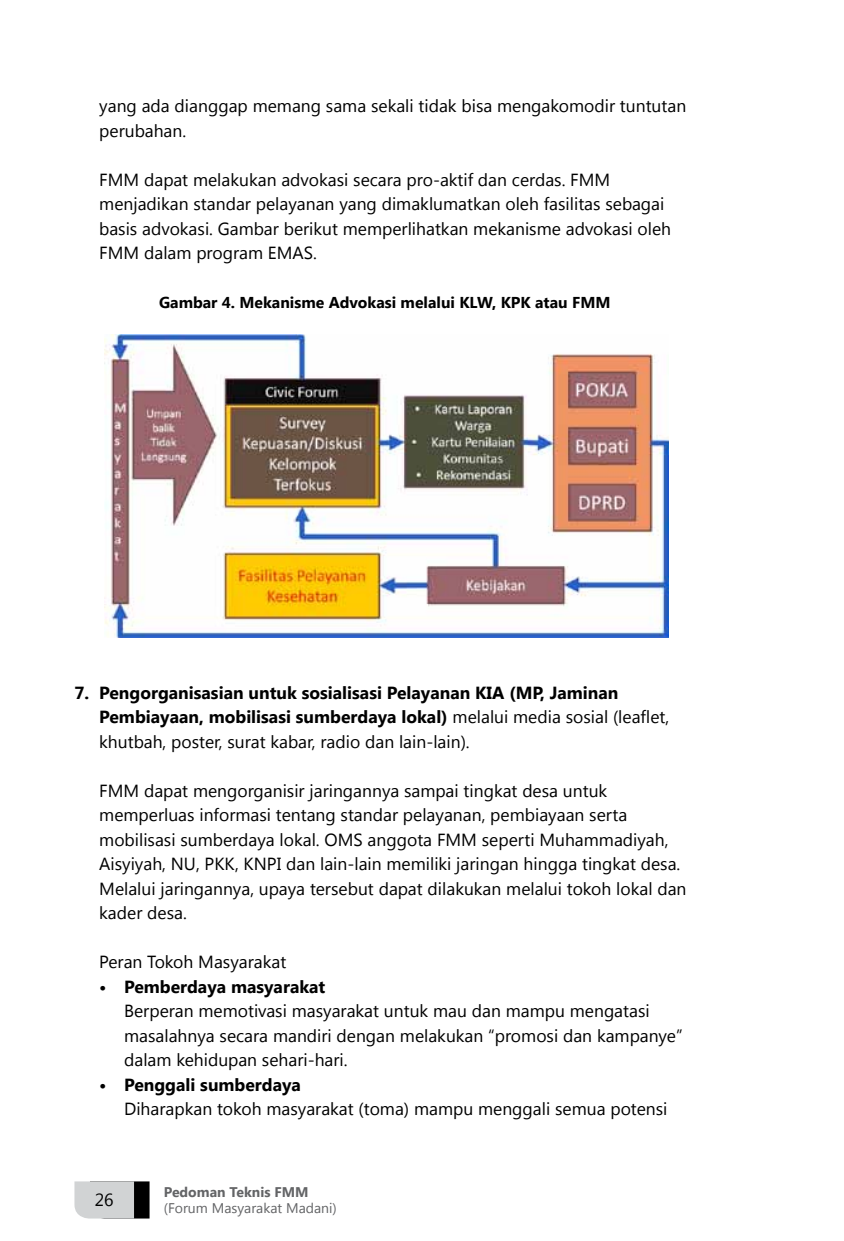
<style>
.page{position:relative;width:844px;height:1241px;background:#fff}
.page>*{position:absolute;margin:0;border:0;box-sizing:border-box;transform-origin:0 0}
.t1{font:17.5px/24.5px "Segoe UI";color:#000}
.t2{font:700 17.5px/24.5px "Segoe UI";color:#000}
.t3{font:700 15.75px "Segoe UI";color:#000}
.t4{font:14px "Segoe UI";color:#636466}
.t5{font:700 14px "Segoe UI";color:#636466}
.s1{font-weight:400}
</style>
<div class="page">
<svg style="left:74px;top:1181px;width:75px;height:37px;background:#a8a9aa"></svg>
<img style="left:104px;top:334px;width:564px;height:303px">
<p class="t1" style="left:99px;top:93px;width:588px">yang ada dianggap memang sama sekali tidak bisa mengakomodir tuntutan perubahan.</p>
<p class="t1" style="left:99px;top:166px;width:573px">FMM dapat melakukan advokasi secara pro-aktif dan cerdas. FMM menjadikan standar pelayanan yang dimaklumatkan oleh fasilitas sebagai basis advokasi. Gambar berikut memperlihatkan mekanisme advokasi oleh FMM dalam program EMAS.</p>
<p class="t3" style="left:159px;top:291px;width:453px">Gambar 4. Mekanisme Advokasi melalui KLW, KPK atau FMM</p>
<p class="t2" style="left:99px;top:679px;width:571px;text-indent:-25px">7. Pengorganisasian untuk sosialisasi Pelayanan KIA (MP, Jaminan<br>Pembiayaan, mobilisasi sumberdaya lokal) <span class="s1">melalui media sosial (leaflet, khutbah, poster, surat kabar, radio dan lain-lain).</span></p>
<p class="t1" style="left:99px;top:777px;width:588px">FMM dapat mengorganisir jaringannya sampai tingkat desa untuk memperluas informasi tentang standar pelayanan, pembiayaan serta mobilisasi sumberdaya lokal. OMS anggota FMM seperti Muhammadiyah, Aisyiyah, NU, PKK, KNPI dan lain-lain memiliki jaringan hingga tingkat desa.<br>Melalui jaringannya, upaya tersebut dapat dilakukan melalui tokoh lokal dan kader desa.</p>
<p class="t1" style="left:99px;top:948px;width:188px">Peran Tokoh Masyarakat</p>
<p class="t2" style="left:99px;top:973px;width:227px">• Pemberdaya masyarakat</p>
<p class="t1" style="left:124px;top:997px;width:560px">Berperan memotivasi masyarakat untuk mau dan mampu mengatasi masalahnya secara mandiri dengan melakukan “promosi dan kampanye” dalam kehidupan sehari-hari.</p>
<p class="t2" style="left:99px;top:1071px;width:203px">• Penggali sumberdaya</p>
<p class="t1" style="left:124px;top:1095px;width:544px">Diharapkan tokoh masyarakat (toma) mampu menggali semua potensi</p>
<p class="t1" style="left:95px;top:1186px;width:20px">26</p>
<p class="t5" style="left:164px;top:1181px;width:146px">Pedoman Teknis FMM</p>
<p class="t4" style="left:164px;top:1198px;width:174px">(Forum Masyarakat Madani)</p>
</div>
